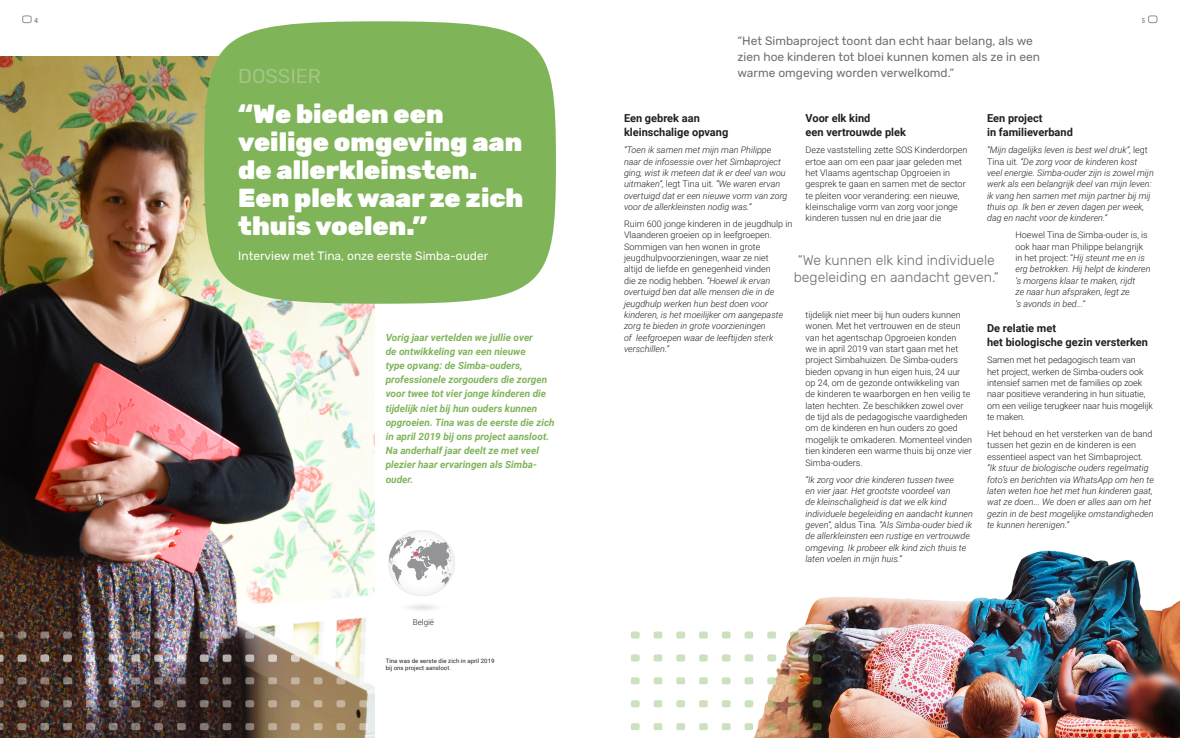
<style>
.page{position:relative;width:1180px;height:738px;background:#fff}
.page>*{position:absolute;margin:0;border:0;box-sizing:border-box;transform-origin:0 0}
.t1{font:900 26px/28px "Rubik";color:#fff}
.t2{font:20px "Rubik";color:#a4c686}
.t3{font:300 14px/16.8px "Rubik";color:#6c6d70}
.t4{font:12px/16px "Rubik";color:#6c6d70}
.t5{font:12px "Rubik";color:#fff}
.Titel_tekst{font:700 11px/14.2px "Roboto";color:#231f20}
.Tekst{font:italic 700 10px/14.2px "Roboto";color:#80b459}
.Tekst_9_11{font:italic 300 9px/11.3px "Roboto";color:#231f20}
.Tekst_9_11-2{font:300 9px/11.3px "Roboto";color:#231f20}
.t6{font:300 8px "Roboto";color:#231f20}
.t7{font:700 7px "Roboto";color:#8e9093}
.fotobijschrift{font:6px/7px "Roboto";letter-spacing:.01em;color:#231f20}
.s1{font-style:normal}
</style>
<div class="page">
<img style="left:754px;top:550px;width:425px;height:187px">
<img style="left:0;top:57px;width:374px;height:680px">
<img style="left:0;top:625px;width:374px;height:108px">
<img style="left:0;top:647px;width:374px;height:23px">
<img style="left:630px;top:625px;width:192px;height:108px">
<img style="left:388px;top:530px;width:67px;height:80px">
<svg style="left:414px;top:551px;width:4px;height:4px"></svg>
<svg style="left:204px;top:21px;width:352px;height:282px;fill:#80b459"></svg>
<svg style="left:22px;top:15px;width:10px;height:8px"></svg>
<svg style="left:1148px;top:15px;width:9px;height:8px"></svg>
<p class="t7" style="left:34px;top:15px;width:6px">4</p>
<p class="t7" style="left:1141px;top:15px;width:6px">5</p>
<p class="t2" style="left:238px;top:65px;width:84px">DOSSIER</p>
<p class="t1" style="left:238px;top:100px;width:286px">“We bieden een veilige omgeving aan de allerkleinsten.<br>Een plek waar ze zich thuis voelen.”</p>
<p class="t5" style="left:238px;top:249px;width:251px">Interview met Tina, onze eerste Simba-ouder</p>
<p class="Tekst" style="left:386px;top:329px;width:170px">Vorig jaar vertelden we jullie over<br>de ontwikkeling van een nieuwe<br>type opvang: de Simba-ouders, professionele zorgouders die zorgen voor twee tot vier jonge kinderen die tijdelijk niet bij hun ouders kunnen opgroeien. Tina was de eerste die zich in april 2019 bij ons project aansloot.<br>Na anderhalf jaar deelt ze met veel plezier haar ervaringen als Simba&shy;ouder.</p>
<p class="t6" style="left:413px;top:616px;width:23px">België</p>
<p class="fotobijschrift" style="left:386px;top:656px;width:110px">Tina was de eerste die zich in april 2019 bij ons project aansloot.</p>
<p class="t4" style="left:737px;top:33px;width:304px">“Het Simbaproject toont dan echt haar belang, als we zien hoe kinderen tot bloei kunnen komen als ze in een warme omgeving worden verwelkomd.“</p>
<p class="Titel_tekst" style="left:986px;top:110px;width:87px">Een project<br>in familieverband</p>
<p class="Tekst_9_11" style="left:986px;top:144px;width:168px">“Mijn dagelijks leven is best wel druk”, <span class="s1">legt Tina uit</span>. “De zorg voor de kinderen kost veel energie. Simba-ouder zijn is zowel mijn werk als een belangrijk deel van mijn leven: ik vang hen samen met mijn partner bij mij thuis op. Ik ben er zeven dagen per week, dag en nacht voor de kinderen.”</p>
<p class="Tekst_9_11" style="left:1015px;top:229px;width:137px"><span class="s1">Hoewel Tina de Simba-ouder is, is ook haar man Philippe belangrijk in het project: “</span>Hij steunt me en is erg betrokken. Hij helpt de kinderen ‘s morgens klaar te maken, rijdt<br>ze naar hun afspraken, legt ze<br>‘s avonds in bed...”</p>
<p class="Titel_tekst" style="left:986px;top:320px;width:162px">De relatie met<br>het biologische gezin versterken</p>
<p class="Tekst_9_11-2" style="left:986px;top:354px;width:167px">Samen met het pedagogisch team van<br>het project, werken de Simba-ouders ook intensief samen met de families op zoek naar positieve verandering in hun situatie, om een veilige terugkeer naar huis mogelijk te maken.</p>
<p class="Tekst_9_11" style="left:986px;top:427px;width:168px"><span class="s1">Het behoud en het versterken van de band tussen het gezin en de kinderen is een essentieel aspect van het Simbaproject. </span>“Ik stuur de biologische ouders regelmatig foto’s en berichten via WhatsApp om hen te laten weten hoe het met hun kinderen gaat, wat ze doen... We doen er alles aan om het gezin in de best mogelijke omstandigheden te kunnen herenigen.”</p>
<p class="Titel_tekst" style="left:624px;top:110px;width:106px">Een gebrek aan kleinschalige opvang</p>
<p class="Tekst_9_11" style="left:624px;top:144px;width:165px">“Toen ik samen met mijn man Philippe naar de infosessie over het Simbaproject ging, wist ik meteen dat ik er deel van wou uitmaken”, <span class="s1">legt Tina uit</span>. “We waren ervan overtuigd dat er een nieuwe vorm van zorg voor de allerkleinsten nodig was.”</p>
<p class="Tekst_9_11" style="left:624px;top:218px;width:170px"><span class="s1">Ruim 600 jonge kinderen in de jeugdhulp in Vlaanderen groeien op in leefgroepen.<br>Sommigen van hen wonen in grote jeugdhulpvoorzieningen, waar ze niet<br>altijd de liefde en genegenheid vinden<br>die ze nodig hebben.</span> “Hoewel ik ervan overtuigd ben dat alle mensen die in de jeugdhulp werken hun best doen voor kinderen, is het moeilijker om aangepaste zorg te bieden in grote voorzieningen<br>of leefgroepen waar de leeftijden sterk verschillen.”</p>
<p class="Titel_tekst" style="left:805px;top:110px;width:102px">Voor elk kind<br>een vertrouwde plek</p>
<p class="Tekst_9_11-2" style="left:805px;top:144px;width:163px">Deze vaststelling zette SOS Kinderdorpen ertoe aan om een paar jaar geleden met het Vlaams agentschap Opgroeien in gesprek te gaan en samen met de sector te pleiten voor verandering: een nieuwe, kleinschalige vorm van zorg voor jonge kinderen tussen nul en drie jaar die</p>
<p class="t3" style="left:793px;top:252px;width:206px">“We kunnen elk kind individuele begeleiding en aandacht geven.“</p>
<p class="Tekst_9_11-2" style="left:805px;top:308px;width:168px">tijdelijk niet meer bij hun ouders kunnen wonen. Met het vertrouwen en de steun van het agentschap Opgroeien konden<br>we in april 2019 van start gaan met het project Simbahuizen. De Simba-ouders bieden opvang in hun eigen huis, 24 uur op 24, om de gezonde ontwikkeling van<br>de kinderen te waarborgen en hen veilig te laten hechten. Ze beschikken zowel over de tijd als de pedagogische vaardigheden om de kinderen en hun ouders zo goed mogelijk te omkaderen. Momenteel vinden tien kinderen een warme thuis bij onze vier Simba-ouders.</p>
<p class="Tekst_9_11" style="left:805px;top:473px;width:169px">“Ik zorg voor drie kinderen tussen twee<br>en vier jaar. Het grootste voordeel van<br>de kleinschaligheid is dat we elk kind individuele begeleiding en aandacht kunnen geven”, <span class="s1">aldus Tina</span>. “Als Simba-ouder bied ik de allerkleinsten een rustige en vertrouwde omgeving. Ik probeer elk kind zich thuis te laten voelen in mijn huis.”</p>
</div>
